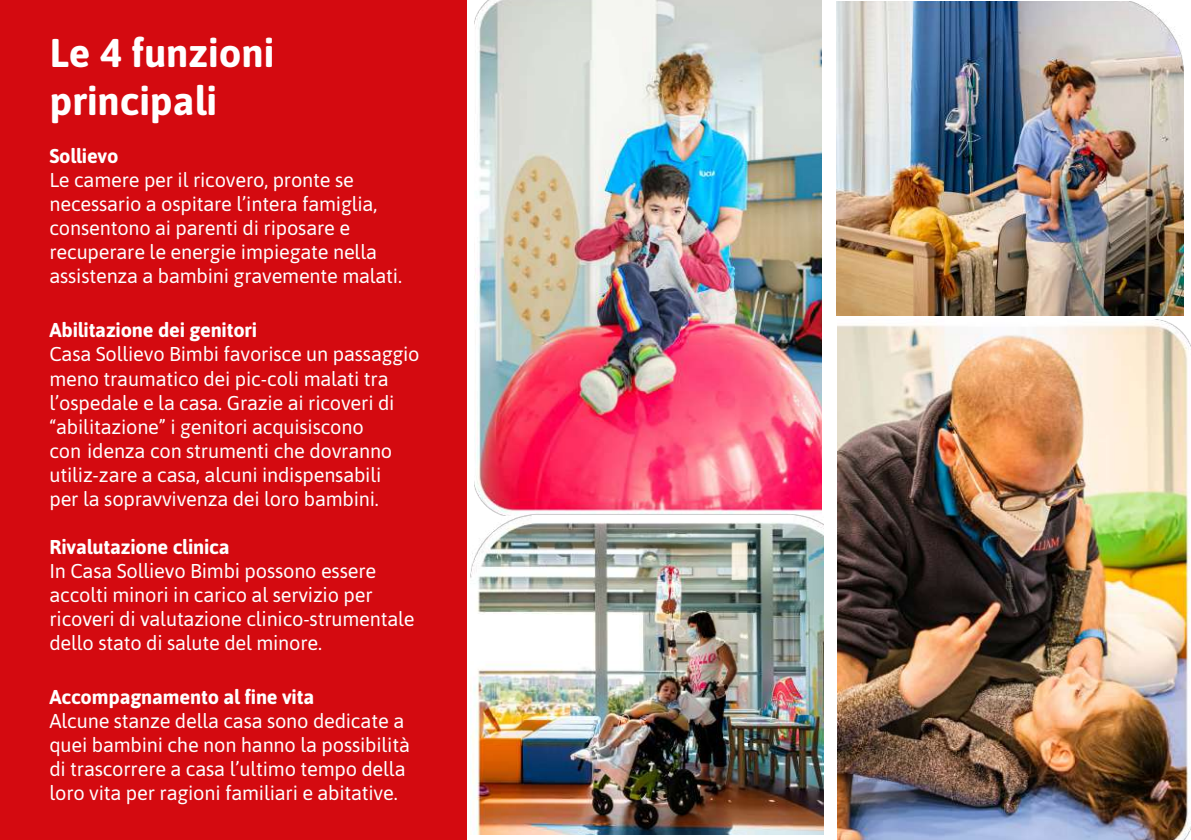
<style>
.page{position:relative;width:1191px;height:840px;background:#fff}
.page>*{position:absolute;margin:0;border:0;box-sizing:border-box;transform-origin:0 0}
.t1{font:700 40px/48px "Asap";color:#fff}
.t2{font:20px/24px "Asap";letter-spacing:-.01em;color:#fff}
.t3{font:700 20px "Asap";letter-spacing:-.01em;color:#fff}
</style>
<div class="page">
<div style="left:0;top:0;width:467px;height:839px;background:#d40a10"></div>
<img style="left:474px;top:0;width:347px;height:508px">
<img style="left:837px;top:319px;width:354px;height:520px">
<img style="left:470px;top:508px;width:354px;height:326px">
<img style="left:836px;top:1px;width:347px;height:314px">
<h1 class="t1" style="left:49px;top:32px;width:226px">Le 4 funzioni principali</h1>
<p class="t3" style="left:49px;top:148px;width:71px">Sollievo</p>
<p class="t2" style="left:49px;top:169px;width:354px">Le camere per il ricovero, pronte se necessario a ospitare l’intera famiglia, consentono ai parenti di riposare e recuperare le energie impiegate nella assistenza a bambini gravemente malati.</p>
<p class="t3" style="left:49px;top:322px;width:209px">Abilitazione dei genitori</p>
<p class="t2" style="left:49px;top:343px;width:372px">Casa Sollievo Bimbi favorisce un passaggio meno traumatico dei pic-coli malati tra l’ospedale e la casa. Grazie ai ricoveri di “abilitazione” i genitori acquisiscono<br>con idenza con strumenti che dovranno utiliz-zare a casa, alcuni indispensabili<br>per la sopravvivenza dei loro bambini.</p>
<p class="t3" style="left:49px;top:534px;width:182px">Rivalutazione clinica</p>
<p class="t2" style="left:49px;top:558px;width:366px">In Casa Sollievo Bimbi possono essere accolti minori in carico al servizio per ricoveri di valutazione clinico-strumentale dello stato di salute del minore.</p>
<p class="t3" style="left:49px;top:682px;width:266px">Accompagnamento al fine vita</p>
<p class="t2" style="left:49px;top:709px;width:362px">Alcune stanze della casa sono dedicate a quei bambini che non hanno la possibilità di trascorrere a casa l’ultimo tempo della loro vita per ragioni familiari e abitative.</p>
</div>
